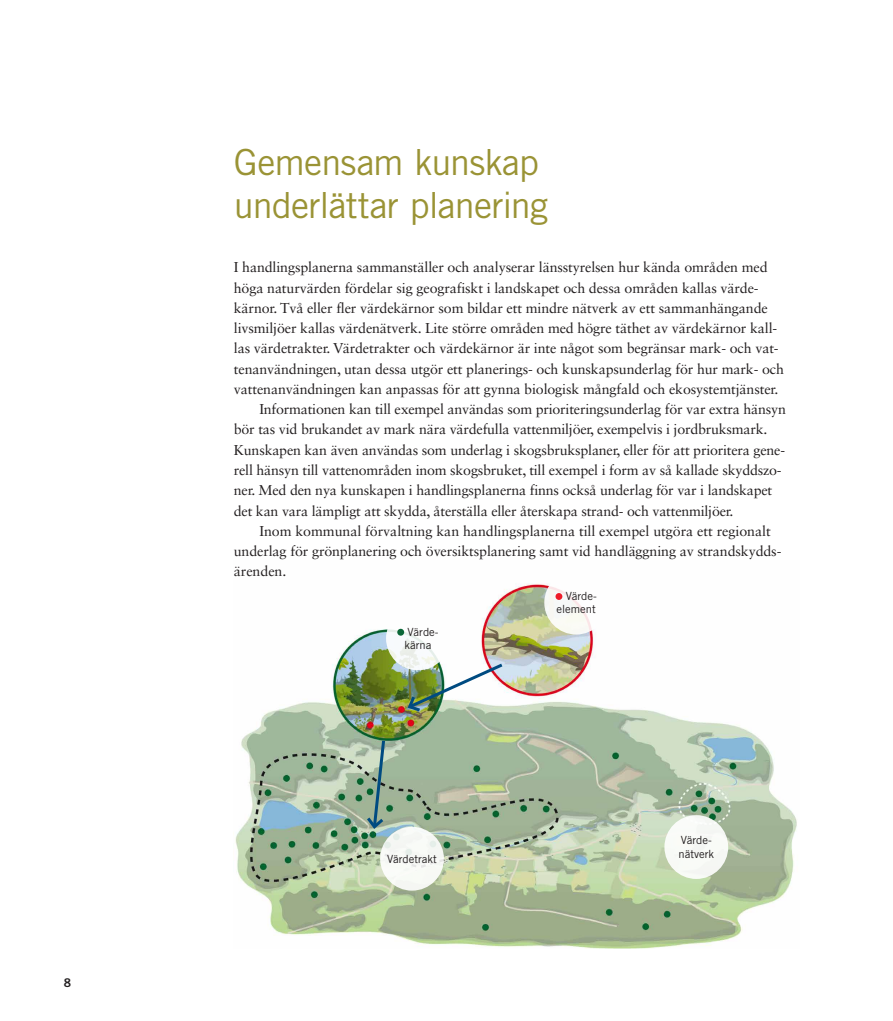
<style>
.page{position:relative;width:893px;height:1021px;background:#fff}
.page>*{position:absolute;margin:0;border:0;box-sizing:border-box;transform-origin:0 0}
.t1{font:36px/43.2px "Trade Gothic LT Std";letter-spacing:-.02em;color:#9a9335}
.t2{font:14.25px "Sabon LT Std";letter-spacing:-.01em;color:#231f20}
.t3{font:12px "Trade Gothic LT Std Bd 2";color:#231f20}
.t4{font:11.25px/13.5px "Trade Gothic LT Std";color:#231f20}
</style>
<div class="page">
<img style="left:235px;top:583px;width:562px;height:365px">
<svg style="left:380px;top:826px;width:64px;height:64px;fill:#f6f8f5"></svg>
<div style="left:664px;top:815px;width:64px;height:63px;background:#f8fbf6;border-radius:50%"></div>
<svg style="left:386px;top:606px;width:64px;height:64px"></svg>
<div style="left:397px;top:628px;width:7px;height:7px;background:#0a6637;border-radius:50%"></div>
<div style="left:544px;top:570px;width:64px;height:64px;background:#fff;border-radius:50%"></div>
<div style="left:555px;top:593px;width:7px;height:7px;background:#ee1b29;border-radius:50%"></div>
<img style="left:406px;top:661px;width:100px;height:53px">
<svg style="left:364px;top:737px;width:23px;height:94px;background:#8aa798"></svg>
<p class="t3" style="left:64px;top:975px;width:9px">8</p>
<h1 class="t1" style="left:234px;top:140px;width:316px">Gemensam kunskap underlättar planering</h1>
<p class="t2" style="left:234px;top:259px;width:535px">I handlingsplanerna sammanställer och analyserar länsstyrelsen hur kända områden med</p>
<p class="t2" style="left:234px;top:279px;width:525px">höga naturvärden fördelar sig geografiskt i landskapet och dessa områden kallas värde-</p>
<p class="t2" style="left:234px;top:299px;width:535px">kärnor. Två eller fler värdekärnor som bildar ett mindre nätverk av ett sammanhängande</p>
<p class="t2" style="left:234px;top:320px;width:545px">livsmiljöer kallas värdenätverk. Lite större områden med högre täthet av värdekärnor kal -</p>
<p class="t2" style="left:234px;top:340px;width:546px">las värdetrakter. Värdetrakter och värdekärnor är inte något som begränsar mark- och vat-</p>
<p class="t2" style="left:234px;top:360px;width:552px">tenanvändningen, utan dessa utgör ett planerings- och kunskapsunderlag för hur mark- och</p>
<p class="t2" style="left:234px;top:380px;width:546px">vattenanvändningen kan anpassas för att gynna biologisk mångfald och ekosystemtjänster.</p>
<p class="t2" style="left:259px;top:401px;width:528px">Informationen kan till exempel användas som prioriteringsunderlag för var extra hänsyn</p>
<p class="t2" style="left:234px;top:421px;width:535px">bör tas vid brukandet av mark nära värdefulla vattenmiljöer, exempelvis i jordbruksmark.</p>
<p class="t2" style="left:234px;top:441px;width:553px">Kunskapen kan även användas som underlag i skogsbruksplaner, eller för att prioritera gene-</p>
<p class="t2" style="left:234px;top:461px;width:549px">rell hänsyn till vattenområden inom skogsbruket, till exempel i form av så kallade skyddszo-</p>
<p class="t2" style="left:234px;top:482px;width:540px">ner. Med den nya kunskapen i handlingsplanerna finns också underlag för var i landskapet</p>
<p class="t2" style="left:234px;top:502px;width:501px">det kan vara lämpligt att skydda, återställa eller återskapa strand- och vattenmiljöer.</p>
<p class="t2" style="left:259px;top:522px;width:513px">Inom kommunal förvaltning kan handlingsplanerna till exempel utgöra ett regionalt</p>
<p class="t2" style="left:234px;top:542px;width:549px">underlag för grönplanering och översiktsplanering samt vid handläggning av strandskydds-</p>
<p class="t2" style="left:234px;top:563px;width:54px">ärenden.</p>
<p class="t4" style="left:404px;top:624px;width:36px">Värde&shy;kärna</p>
<p class="t4" style="left:387px;top:851px;width:51px">Värdetrakt</p>
<p class="t4" style="left:556px;top:589px;width:42px;text-align:right">Värde&shy;element</p>
<p class="t4" style="left:678px;top:833px;width:37px">Värde&shy;nätverk</p>
</div>
